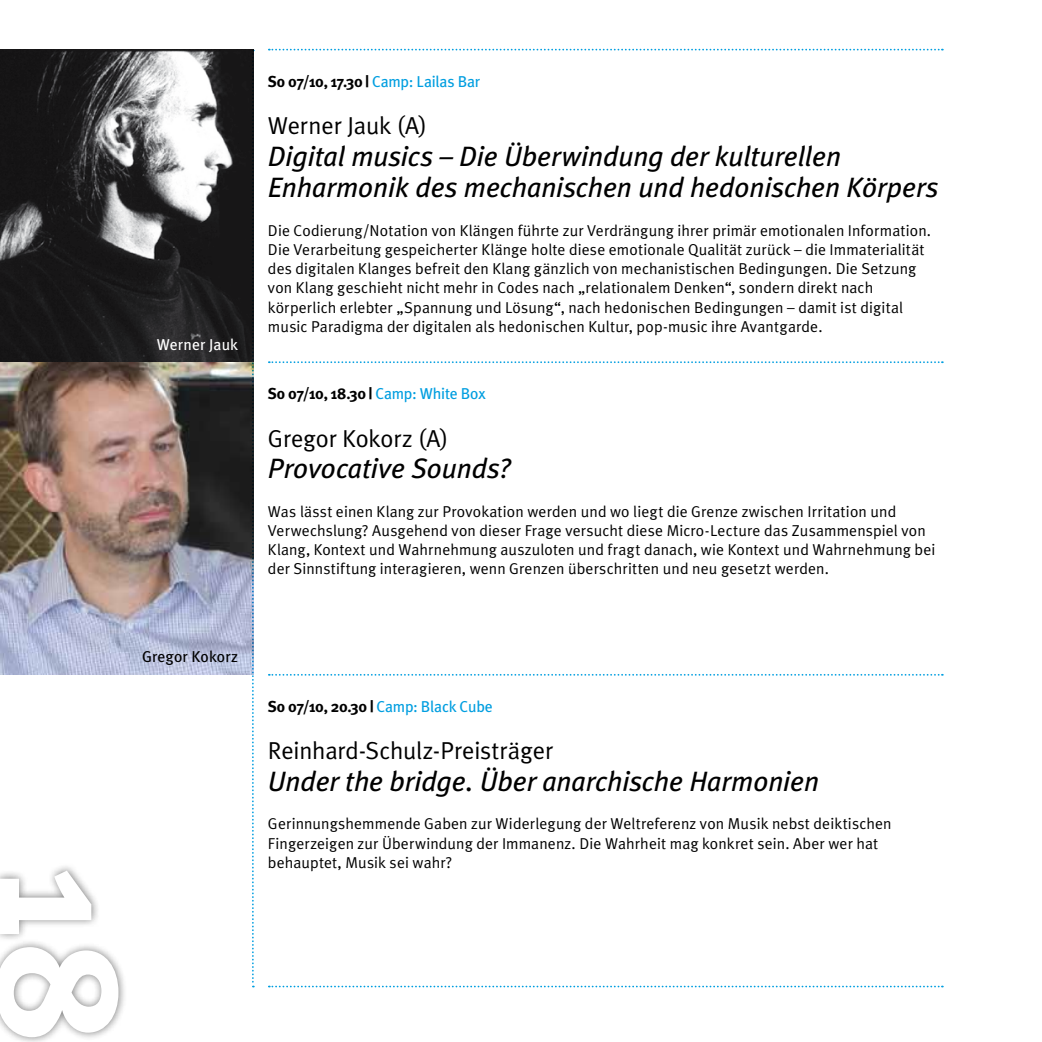
<style>
.page{position:relative;width:1042px;height:1042px;background:#fff}
.page>*{position:absolute;margin:0;border:0;box-sizing:border-box;transform-origin:0 0}
.t1{font:700 175px "Meta Plus";color:#fff}
.t2{font:italic 28px/31.5px "Meta Plus";letter-spacing:-.005em;color:#000}
.t3{font:24.5px "Meta Plus Normal";letter-spacing:-.01em;color:#000}
.t4{font:15.75px/19.2px "Meta Plus Normal";letter-spacing:.01em;color:#000}
.t5{font:700 15.75px "Meta Plus";letter-spacing:-.015em;color:#000}
.t6{font:15.75px "Meta Plus";letter-spacing:.005em;color:#000}
.t7{font:15.75px "Meta Plus";letter-spacing:.005em;color:#fff}
.s1{font-weight:400;color:#009ee0}
</style>
<div class="page">
<img style="left:0;top:50px;width:252px;height:625px">
<svg style="left:252px;top:50px;width:2px;height:937px;background:#556d7a"></svg>
<svg style="left:269px;top:361px;width:674px;height:2px"></svg>
<svg style="left:269px;top:49px;width:674px;height:1px"></svg>
<svg style="left:269px;top:674px;width:674px;height:2px"></svg>
<svg style="left:269px;top:985px;width:674px;height:2px"></svg>
<div style="left:0;top:862px;width:127px;height:180px;background:#000;opacity:.75"></div>
<p class="t7" style="left:157px;top:335px;width:83px">Werner Jauk</p>
<p class="t6" style="left:142px;top:648px;width:98px">Gregor Kokorz</p>
<h1 class="t1" style="left:162px;top:868px;width:179px;rotate:90deg">18</h1>
<p class="t5" style="left:268px;top:72px;width:214px">So 07/10, 17.30 | <span class="s1">Camp: Lailas Bar</span></p>
<h3 class="t3" style="left:268px;top:111px;width:161px">Werner Jauk (A)</h3>
<h2 class="t2" style="left:268px;top:140px;width:672px">Digital musics – Die Überwindung der kulturellen<br>Enharmonik des mechanischen und hedonischen Körpers</h2>
<p class="t4" style="left:268px;top:220px;width:665px">Die Codierung/Notation von Klängen führte zur Verdrängung ihrer primär emotionalen Information.<br>Die Verarbeitung gespeicherter Klänge holte diese emotionale Qualität zurück – die Immaterialität des digitalen Klanges befreit den Klang gänzlich von mechanistischen Bedingungen. Die Setzung von Klang geschieht nicht mehr in Codes nach „relationalem Denken“, sondern direkt nach körperlich erlebter „Spannung und Lösung“, nach hedonischen Bedingungen – damit ist digital music Paradigma der digitalen als hedonischen Kultur, pop-music ihre Avantgarde.</p>
<p class="t5" style="left:268px;top:385px;width:219px">So 07/10, 18.30 | <span class="s1">Camp: White Box</span></p>
<h3 class="t3" style="left:268px;top:424px;width:182px">Gregor Kokorz (A)</h3>
<h2 class="t2" style="left:268px;top:452px;width:243px">Provocative Sounds?</h2>
<p class="t4" style="left:268px;top:501px;width:669px">Was lässt einen Klang zur Provokation werden und wo liegt die Grenze zwischen Irritation und Verwechslung? Ausgehend von dieser Frage versucht diese Micro-Lecture das Zusammenspiel von Klang, Kontext und Wahrnehmung auszuloten und fragt danach, wie Kontext und Wahrnehmung bei der Sinnstiftung interagieren, wenn Grenzen überschritten und neu gesetzt werden.</p>
<p class="t5" style="left:268px;top:697px;width:226px">So 07/10, 20.30 | <span class="s1">Camp: Black Cube</span></p>
<h3 class="t3" style="left:268px;top:736px;width:287px">Reinhard-Schulz-Preisträger</h3>
<h2 class="t2" style="left:268px;top:765px;width:553px">Under the bridge. Über anarchische Harmonien</h2>
<p class="t4" style="left:268px;top:814px;width:625px">Gerinnungshemmende Gaben zur Widerlegung der Weltreferenz von Musik nebst deiktischen<br>Fingerzeigen zur Überwindung der Immanenz. Die Wahrheit mag konkret sein. Aber wer hat behauptet, Musik sei wahr?</p>
</div>
